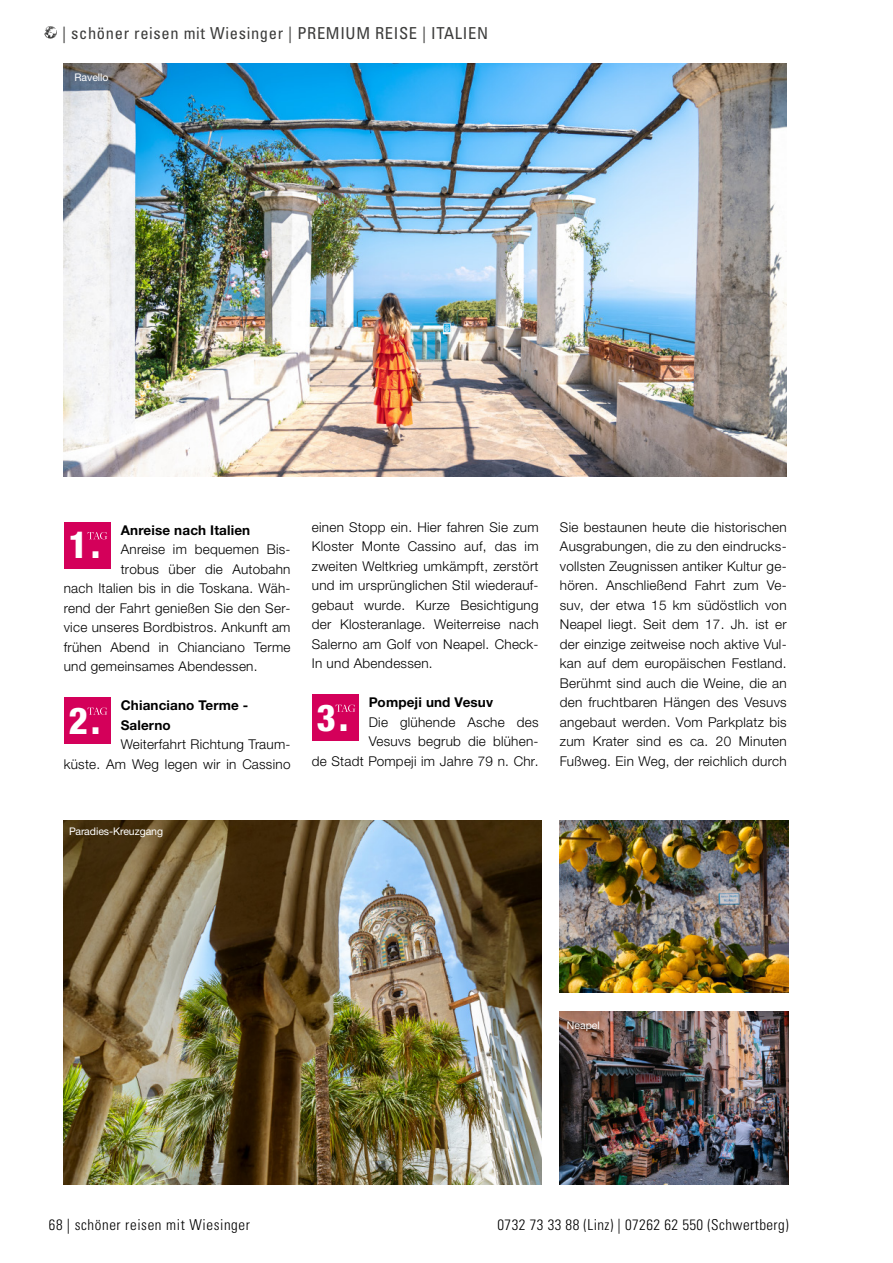
<style>
.page{position:relative;width:893px;height:1263px;background:#fff}
.page>*{position:absolute;margin:0;border:0;box-sizing:border-box;transform-origin:0 0}
.t1{font:800 condensed 37.2px "Helvetica Neue LTW1 G";color:#fff}
.t2{font:condensed 16.5px "Univers";letter-spacing:.04em;color:#3c3c3b}
.t3{font:300 condensed 15px "Univers";letter-spacing:.03em;color:#000}
.Reisetexte{font:300 13.5px/19.5px "Helvetica Neue LTW1 G";letter-spacing:.02em;color:#000;text-align:right}
.Reisetitel_Überschriften{font:700 13.5px/19.5px "Helvetica Neue LTW1 G";letter-spacing:.01em;color:#000}
.Bildtext_weiss{font:10.5px "Helvetica Neue LTW1 G";letter-spacing:-.005em;color:#fff}
</style>
<div class="page">
<img style="left:64px;top:821px;width:477px;height:363px">
<img style="left:64px;top:64px;width:723px;height:412px">
<svg style="left:44px;top:26px;width:13px;height:13px"></svg>
<div style="left:64px;top:522px;width:46px;height:47px;background:#d4005a"></div>
<svg style="left:87px;top:532px;width:20px;height:7px"></svg>
<div style="left:64px;top:697px;width:46px;height:47px;background:#d4005a"></div>
<svg style="left:87px;top:707px;width:20px;height:8px"></svg>
<div style="left:312px;top:695px;width:46px;height:46px;background:#d4005a"></div>
<svg style="left:335px;top:704px;width:20px;height:8px"></svg>
<img style="left:560px;top:821px;width:229px;height:172px">
<img style="left:560px;top:1012px;width:229px;height:172px">
<p class="t2" style="left:62px;top:22px;width:427px">| schöner reisen mit Wiesinger | PREMIUM REISE | ITALIEN</p>
<p class="Bildtext_weiss" style="left:74px;top:71px;width:36px">Ravello</p>
<p class="Reisetitel_Überschriften" style="left:121px;top:520px;width:131px">Anreise nach Italien</p>
<p class="Reisetexte" style="left:121px;top:539px;width:171px">Anreise im bequemen Bis-</p>
<p class="Reisetexte" style="left:121px;top:559px;width:171px">trobus über die Autobahn</p>
<p class="Reisetexte" style="left:64px;top:578px;width:228px">nach Italien bis in die Toskana. Wäh-</p>
<p class="Reisetexte" style="left:64px;top:598px;width:228px">rend der Fahrt genießen Sie den Ser-</p>
<p class="Reisetexte" style="left:64px;top:617px;width:228px">vice unseres Bordbistros. Ankunft am</p>
<p class="Reisetexte" style="left:64px;top:637px;width:228px">frühen Abend in Chianciano Terme</p>
<p class="Reisetexte" style="left:64px;top:656px;width:195px">und gemeinsames Abendessen.</p>
<p class="t1" style="left:69px;top:697px;width:33px">2.</p>
<p class="Reisetitel_Überschriften" style="left:121px;top:695px;width:129px">Chianciano Terme -<br>Salerno</p>
<p class="Reisetexte" style="left:64px;top:734px;width:228px">Weiterfahrt Richtung Traum-<br>küste. Am Weg legen wir in Cassino</p>
<p class="t1" style="left:69px;top:522px;width:33px">1.</p>
<p class="Reisetexte" style="left:312px;top:517px;width:228px;text-align:justify">einen Stopp ein. Hier fahren Sie zum Kloster Monte Cassino auf, das im zweiten Weltkrieg umkämpft, zerstört und im ursprünglichen Stil wiederauf&shy;gebaut wurde. Kurze Besichtigung der Klosteranlage. Weiterreise nach Salerno am Golf von Neapel. Check-In und Abendessen.</p>
<p class="t1" style="left:317px;top:695px;width:33px">3.</p>
<p class="Reisetitel_Überschriften" style="left:369px;top:692px;width:126px">Pompeji und Vesuv</p>
<p class="Reisetexte" style="left:312px;top:712px;width:228px">Die glühende Asche des<br>Vesuvs begrub die blühen-<br>de Stadt Pompeji im Jahre 79 n. Chr.</p>
<p class="Reisetexte" style="left:560px;top:517px;width:228px;text-align:justify">Sie bestaunen heute die historischen Ausgrabungen, die zu den eindrucks&shy;vollsten Zeugnissen antiker Kultur ge&shy;hören. Anschließend Fahrt zum Ve&shy;suv, der etwa 15 km südöstlich von Neapel liegt. Seit dem 17. Jh. ist er der einzige zeitweise noch aktive Vul&shy;kan auf dem europäischen Festland.<br>Berühmt sind auch die Weine, die an den fruchtbaren Hängen des Vesuvs angebaut werden. Vom Parkplatz bis zum Krater sind es ca. 20 Minuten Fußweg. Ein Weg, der reichlich durch</p>
<p class="Bildtext_weiss" style="left:69px;top:825px;width:96px">Paradies-Kreuzgang</p>
<p class="Bildtext_weiss" style="left:567px;top:1018px;width:34px">Neapel</p>
<p class="t3" style="left:49px;top:1216px;width:203px">68 | schöner reisen mit Wiesinger</p>
<p class="t3" style="left:497px;top:1216px;width:293px">0732 73 33 88 (Linz) | 07262 62 550 (Schwertberg)</p>
</div>
